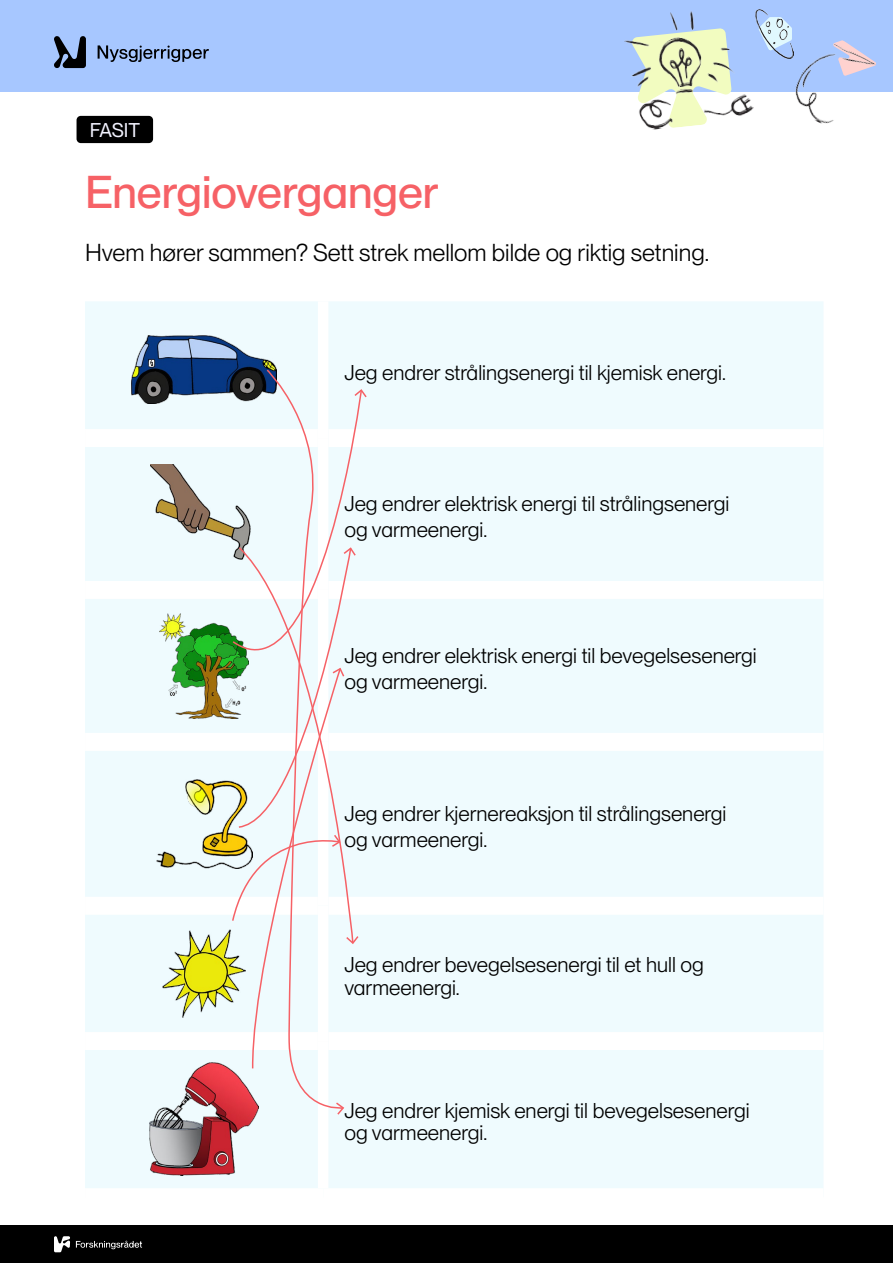
<style>
.page{position:relative;width:893px;height:1263px;background:#fff}
.page>*{position:absolute;margin:0;border:0;box-sizing:border-box;transform-origin:0 0}
.Tittel{font:500 45px "PP Neue Montreal";color:#f66166}
.Ingress{font:24px "PP Neue Montreal";color:#000}
.Brødtekst{font:21px/25.5px "PP Neue Montreal";color:#000}
.Mellomtittel_1{font:19.5px "PP Neue Montreal";letter-spacing:-.01em;color:#f2f2fe}
</style>
<div class="page">
<div style="left:0;top:1225px;width:893px;height:38px;background:#000"></div>
<svg style="left:54px;top:1236px;width:16px;height:16px"></svg>
<svg style="left:76px;top:1241px;width:66px;height:8px"></svg>
<div style="left:0;top:0;width:893px;height:91px;background:#a7c7ff"></div>
<img style="left:756px;top:10px;width:36px;height:49px">
<img style="left:622px;top:11px;width:133px;height:119px">
<img style="left:786px;top:37px;width:90px;height:87px">
<svg style="left:98px;top:45px;width:111px;height:17px"></svg>
<svg style="left:54px;top:36px;width:32px;height:32px"></svg>
<div style="left:77px;top:116px;width:76px;height:27px;background:#000;border-radius:4px"></div>
<div style="left:85px;top:301px;width:738px;height:887px;background:#effbfe"></div>
<div style="left:85px;top:429px;width:233px;height:18px;background:#fff"></div>
<div style="left:328px;top:429px;width:495px;height:18px;background:#fff"></div>
<div style="left:85px;top:581px;width:233px;height:18px;background:#fff"></div>
<div style="left:328px;top:581px;width:495px;height:18px;background:#fff"></div>
<div style="left:85px;top:733px;width:233px;height:18px;background:#fff"></div>
<div style="left:328px;top:733px;width:495px;height:18px;background:#fff"></div>
<div style="left:85px;top:897px;width:233px;height:18px;background:#fff"></div>
<div style="left:328px;top:897px;width:495px;height:18px;background:#fff"></div>
<div style="left:85px;top:1032px;width:233px;height:18px;background:#fff"></div>
<div style="left:328px;top:1032px;width:495px;height:18px;background:#fff"></div>
<div style="left:318px;top:301px;width:10px;height:137px;background:#fff"></div>
<div style="left:318px;top:1041px;width:10px;height:147px;background:#fff"></div>
<img style="left:131px;top:335px;width:146px;height:69px">
<img style="left:150px;top:464px;width:81px;height:100px">
<img style="left:160px;top:614px;width:71px;height:104px">
<img style="left:156px;top:779px;width:75px;height:89px">
<img style="left:163px;top:929px;width:68px;height:88px">
<img style="left:150px;top:1062px;width:109px;height:114px">
<svg style="left:266px;top:369px;width:79px;height:747px"></svg>
<svg style="left:334px;top:1101px;width:11px;height:15px"></svg>
<svg style="left:231px;top:388px;width:137px;height:682px"></svg>
<h2 class="Mellomtittel_1" style="left:90px;top:119px;width:52px">FASIT</h2>
<h1 class="Tittel" style="left:85px;top:166px;width:355px">Energioverganger</h1>
<p class="Ingress" style="left:85px;top:238px;width:625px">Hvem hører sammen? Sett strek mellom bilde og riktig setning.</p>
<p class="Brødtekst" style="left:344px;top:359px;width:383px">Jeg endrer strålingsenergi til kjemisk energi.</p>
<p class="Brødtekst" style="left:344px;top:491px;width:386px">Jeg endrer elektrisk energi til strålingsenergi og varmeenergi.</p>
<p class="Brødtekst" style="left:344px;top:643px;width:414px">Jeg endrer elektrisk energi til bevegelsesenergi og varmeenergi.</p>
<p class="Brødtekst" style="left:344px;top:801px;width:384px">Jeg endrer kjernereaksjon til strålingsenergi og varmeenergi.</p>
<p class="Brødtekst" style="left:344px;top:953px;width:361px;line-height:22.5px">Jeg endrer bevegelsesenergi til et hull og varmeenergi.</p>
<p class="Brødtekst" style="left:344px;top:1099px;width:407px;line-height:22.5px">Jeg endrer kjemisk energi til bevegelsesenergi og varmeenergi.</p>
</div>
